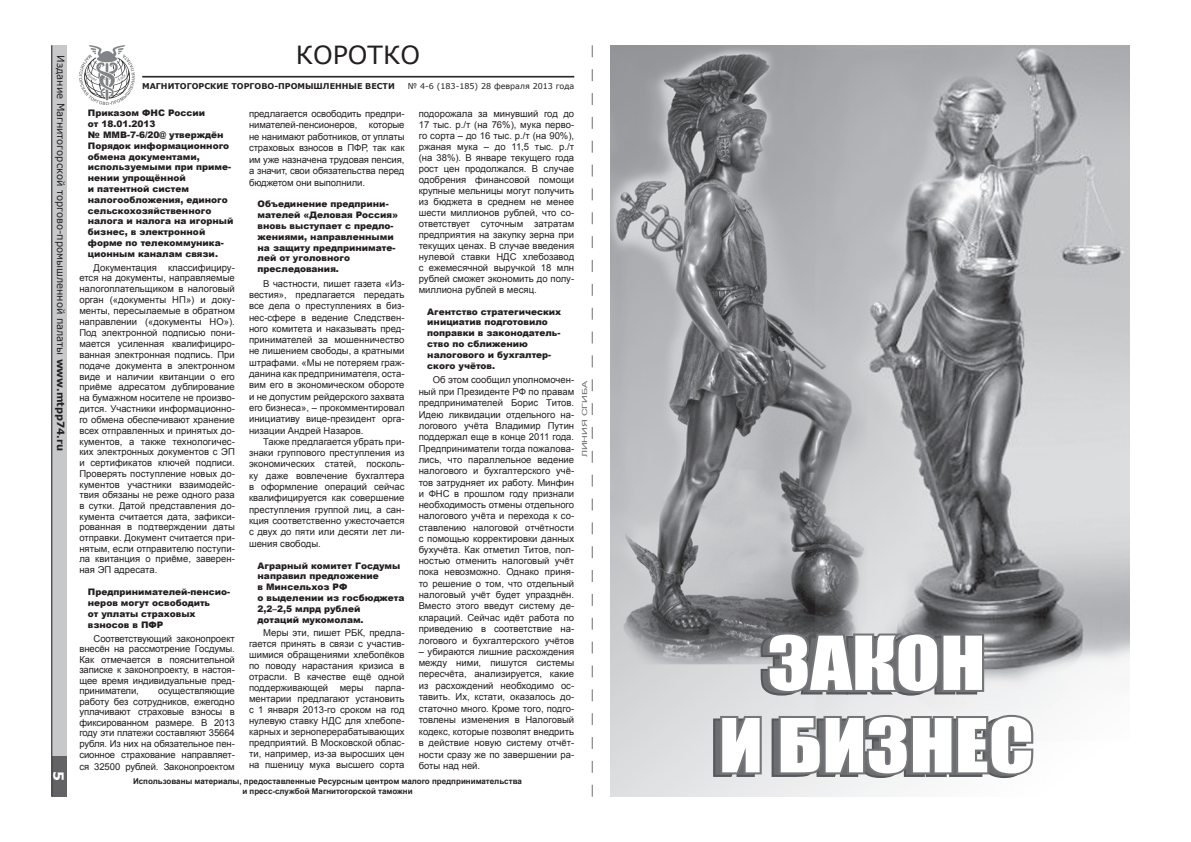
<style>
.page{position:relative;width:1191px;height:842px;background:#fff}
.page>*{position:absolute;margin:0;border:0;box-sizing:border-box;transform-origin:0 0}
.t1{font:68.7px/82.4px "Impact";color:#fff;text-align:center;scale:1.19 1}
.t2{font:25px "Verdana";color:#231f20}
.t3{font:700 14px "Verdana";color:#fff}
.t4{font:10px "Verdana";color:#231f20}
.t5{font:9.5px/11.3px "Arial";color:#231f20;text-align:justify}
.t6{font:900 9px/10.8px "Arial";color:#231f20}
.t7{font:700 8px/9.6px "Arial";color:#231f20;text-align:center}
.t8{font:700 8px "Verdana";color:#231f20}
.t9{font:8px "Verdana";color:#231f20}
.t10{font:7px "Arial";color:#6c6d70;scale:1.53 1}
.s1{font-weight:700}
</style>
<div class="page">
<div style="left:52px;top:45px;width:15px;height:752px;background:#c7c8ca"></div>
<div style="left:52px;top:756px;width:15px;height:41px;background:#636366"></div>
<hr style="left:51px;top:45px;width:1px;height:752px;background:#231f20">
<hr style="left:142px;top:76px;width:432px;height:1px;background:#231f20">
<hr style="left:142px;top:77px;width:432px;height:1px;background:#231f20">
<img style="left:79px;top:45px;width:56px;height:59px">
<svg style="left:592px;top:45px;width:1px;height:752px"></svg>
<img style="left:610px;top:45px;width:519px;height:752px">
<svg style="left:758px;top:614px;width:228px;height:84px;background:#88898b"></svg>
<svg style="left:711px;top:712px;width:325px;height:69px"></svg>
<p class="t4" style="left:67px;top:55px;width:397px;rotate:90deg">Издание Магнитогорской торгово-промышленной палаты <span class="s1">www.mtpp74.ru</span></p>
<h3 class="t3" style="left:67px;top:771px;width:11px;rotate:90deg">5</h3>
<h2 class="t2" style="left:296px;top:39px;width:126px">КОРОТКО</h2>
<p class="t9" style="left:408px;top:81px;width:168px">№ 4-6 (183-185) 28 февраля 2013 года</p>
<p class="t8" style="left:142px;top:81px;width:254px">Магнитогорские торгово-пром ышленные вести</p>
<p class="t6" style="left:88px;top:107px;width:147px">Приказом ФНС России<br>от 18.01.2013<br>№ ММВ-7-6/20@ утверждён<br>Порядок информационного обмена документами, используемыми при приме&shy;нении упрощённой<br>и патентной систем налогообложения, единого сельскохозяйственного налога и налога на игорный бизнес, в электронной форме по телекоммуника&shy;ционным каналам связи.</p>
<p class="t5" style="left:79px;top:262px;width:157px;line-height:10.8px;text-indent:14px">Документация классифициру&shy;ется на документы, направляемые налогоплательщиком в налоговый орган («документы НП») и доку&shy;менты, пересылаемые в обратном направлении («документы НО»).<br>Под электронной подписью пони&shy;мается усиленная квалифициро&shy;ванная электронная подпись. При подаче документа в электронном виде и наличии квитанции о его приёме адресатом дублирование на бумажном носителе не произво&shy;дится. Участники информационно&shy;го обмена обеспечивают хранение всех отправленных и принятых до&shy;кументов, а также технологичес&shy;ких электронных документов с ЭП и сертификатов ключей подписи.<br>Проверять поступление новых до&shy;кументов участники взаимодейс&shy;твия обязаны не реже одного раза в сутки. Датой представления до&shy;кумента считается дата, зафикси&shy;рованная в подтверждении даты отправки. Документ считается при&shy;нятым, если отправителю поступи&shy;ла квитанция о приёме, заверен&shy;ная ЭП адресата.</p>
<p class="t6" style="left:88px;top:586px;width:144px">Предпринимателей-пенсио&shy;неров могут освободить<br>от уплаты страховых взносов в ПФР</p>
<p class="t5" style="left:79px;top:633px;width:157px;line-height:10.5px;text-indent:14px">Соответствующий законопроект внесён на рассмотрение Госдумы.<br>Как отмечается в пояснительной записке к законопроекту, в настоя&shy;щее время индивидуальные пред&shy;приниматели,</p>
<p class="t5" style="left:249px;top:108px;width:157px">предлагается освободить предпри&shy;нимателей-пенсионеров, которые не нанимают работников, от уплаты страховых взносов в ПФР, так как им уже назначена трудовая пенсия, а значит, свои обязательства перед бюджетом они выполнили.</p>
<p class="t6" style="left:257px;top:199px;width:142px">Объединение предприни&shy;мателей «Деловая Россия» вновь выступает с предло&shy;жениями, направленными на защиту предпринимате&shy;лей от уголовного преследования.</p>
<p class="t5" style="left:249px;top:278px;width:157px;text-indent:14px">В частности, пишет газета «Из&shy;вестия», предлагается передать все дела о преступлениях в биз&shy;нес-сфере в ведение Следствен&shy;ного комитета и наказывать пред&shy;принимателей за мошенничество не лишением свободы, а кратными штрафами. «Мы не потеряем граж&shy;данина как предпринимателя, оста&shy;вим его в экономическом обороте и не допустим рейдерского захвата его бизнеса», – прокомментировал инициативу вице-президент орга&shy;низации Андрей Назаров.</p>
<p class="t5" style="left:249px;top:436px;width:157px;text-indent:14px">Также предлагается убрать при&shy;знаки группового преступления из экономических статей, посколь&shy;ку даже вовлечение бухгалтера в оформление операций сейчас квалифицируется как совершение преступления группой лиц, а сан&shy;кция соответственно ужесточается с двух до пяти или десяти лет ли&shy;шения свободы.</p>
<p class="t6" style="left:257px;top:560px;width:148px">Аграрный комитет Госдумы направил предложение<br>в Минсельхоз РФ<br>о выделении из госбюджета<br>2,2–2,5 млрд рублей<br>дотаций мукомолам.</p>
<p class="t5" style="left:249px;top:628px;width:157px;line-height:11px;text-indent:14px">Меры эти, пишет РБК, предла&shy;гается принять в связи с участив&shy;шимися обращениями хлебопёков по поводу нарастания кризиса в отрасли. В качестве ещё одной поддерживающей меры парла&shy;ментарии предлагают установить с 1 января 2013-го сроком на год нулевую ставку НДС для хлебопе&shy;карных и зерноперерабатывающих предприятий. В Московской облас&shy;ти, например, из-за выросших цен на пшеницу мука высшего сорта</p>
<p class="t5" style="left:419px;top:108px;width:157px;line-height:11px">подорожала за минувший год до 17 тыс. р./т (на 76%), мука перво&shy;го сорта – до 16 тыс. р./т (на 90%), ржаная мука – до 11,5 тыс. р./т (на 38%). В январе текущего года рост цен продолжался. В случае одобрения финансовой помощи крупные мельницы могут получить из бюджета в среднем не менее шести миллионов рублей, что со&shy;ответствует суточным затратам предприятия на закупку зерна при текущих ценах. В случае введения нулевой ставки НДС хлебозавод с ежемесячной выручкой 18 млн рублей сможет экономить до полу&shy;миллиона рублей в месяц.</p>
<p class="t6" style="left:427px;top:306px;width:135px">Агентство стратегических инициатив подготовило поправки в законодатель&shy;ство по сближению налогового и бухгалтер&shy;ского учётов.</p>
<p class="t5" style="left:419px;top:374px;width:157px;text-indent:14px">Об этом сообщил уполномочен&shy;ный при Президенте РФ по правам предпринимателей Борис Титов.<br>Идею ликвидации отдельного на&shy;логового учёта Владимир Путин поддержал еще в конце 2011 года.<br>Предприниматели тогда пожалова&shy;лись, что параллельное ведение налогового и бухгалтерского учё&shy;тов затрудняет их работу. Минфин и ФНС в прошлом году признали необходимость отмены отдельного налогового учёта и перехода к со&shy;ставлению налоговой отчётности с помощью корректировки данных бухучёта. Как отметил Титов, пол&shy;ностью отменить налоговый учёт пока невозможно. Однако приня&shy;то решение о том, что отдельный налоговый учёт будет упразднён.<br>Вместо этого введут систему де&shy;клараций. Сейчас идёт работа по приведению в соответствие на&shy;логового и бухгалтерского учётов</p>
<p class="t5" style="left:419px;top:646px;width:157px">– убираются лишние расхождения между ними, пишутся системы пересчёта, анализируется, какие из расхождений необходимо ос&shy;тавить. Их, кстати, оказалось до&shy;статочно много. Кроме того, подго&shy;товлены изменения в Налоговый кодекс, которые позволят внедрить в действие новую систему отчёт&shy;ности сразу же по завершении ра&shy;боты над ней.</p>
<p class="t7" style="left:133px;top:777px;width:390px">Использованы материалы, предоставленные Ресурсным центром малого предпринимательства и пресс-службой Магнитогорской таможни</p>
<p class="t10" style="left:580px;top:457px;width:51px;rotate:-90deg">ЛИНИЯ СГИБА</p>
<p class="t5" style="left:79px;top:686px;width:157px;line-height:10.5px;text-indent:79px">осуществляющие работу без сотрудников, ежегодно уплачивают страховые взносы в фиксированном размере. В 2013 году эти платежи составляют 35664 рубля. Из них на обязательное пен-</p>
<p class="t5" style="left:79px;top:749px;width:157px">сионное страхование направляет&shy;ся 32500 рублей. Законопроектом</p>
<h1 class="t1" style="left:719px;top:620px;width:266px">ЗАКОН<br>И БИЗНЕС</h1>
</div>
